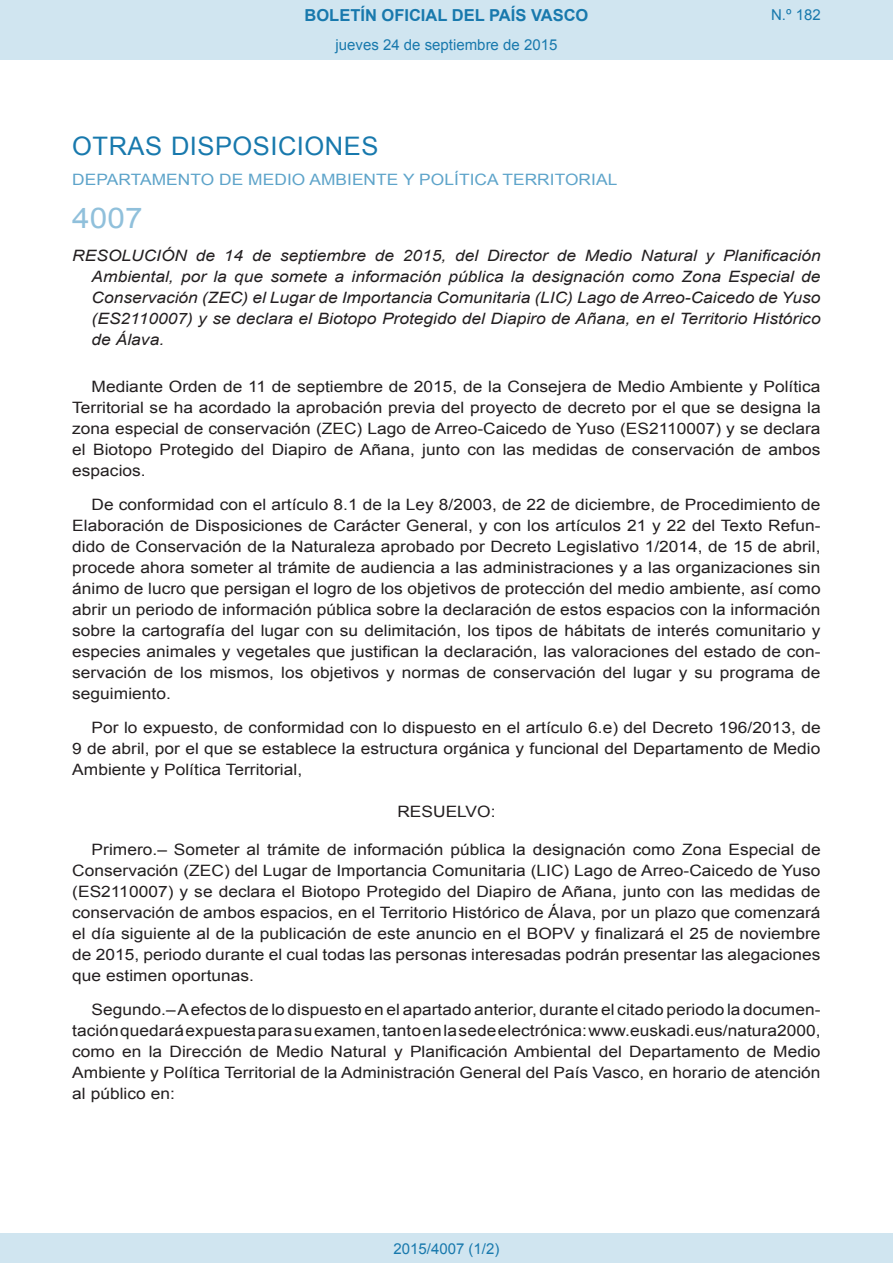
<style>
.page{position:relative;width:893px;height:1263px;background:#fff}
.page>*{position:absolute;margin:0;border:0;box-sizing:border-box;transform-origin:0 0}
.BOPVOrden{font:28.5px "Arial";color:#90c0db;scale:1.11 1}
.BOPVSeccion{font:25.5px "Arial";letter-spacing:.02em;color:#1879ad}
.t1{font:700 16.5px "Arial";color:#1879ad}
.BOPVDetalle{font:15.6px/21px "Arial";color:#231f20;text-align:justify;scale:1.11 1}
.BOPVTitulo{font:italic 15.6px/21px "Arial";color:#231f20;text-align:justify;scale:1.11 1}
.BOPVOrganismo{font:15.6px "Arial";letter-spacing:.005em;color:#5ea4ca;scale:1.11 1}
.BOPVClave{font:15.6px "Arial";color:#231f20;scale:1.11 1}
.Paginacion_Centro{font:15px "Arial";color:#1879ad}
</style>
<div class="page">
<div style="left:0;top:0;width:893px;height:60px;background:#d0e5f0"></div>
<div style="left:0;top:1233px;width:893px;height:30px;background:#d0e5f0"></div>
<p class="t1" style="left:305px;top:4px;width:285px">BOLETÍN OFICIAL DEL PAÍS VASCO</p>
<p class="Paginacion_Centro" style="left:336px;top:35px;width:223px">jueves 24 de septiembre de 2015</p>
<p class="Paginacion_Centro" style="left:771px;top:5px;width:51px">N.º 182</p>
<p class="BOPVSeccion" style="left:72px;top:129px;width:308px">OTRAS DISPOSICIONES</p>
<p class="BOPVOrganismo" style="left:72px;top:169px;width:493px">DEPARTAMENTO DE MEDIO AMBIENTE Y POLÍTICA TERRITORIAL</p>
<p class="BOPVOrden" style="left:72px;top:199px;width:65px">4007</p>
<p class="BOPVTitulo" style="left:92px;top:246px;width:658px;text-indent:-19px">RESOLUCIÓN de 14 de septiembre de 2015, del Director de Medio Natural y Planificación Ambiental, por la que somete a información pública la designación como Zona Especial de Conservación (ZEC) el Lugar de Importancia Comunitaria (LIC) Lago de Arreo-Caicedo de Yuso (ES2110007) y se declara el Biotopo Protegido del Diapiro de Añana, en el Territorio Histórico de Álava.</p>
<p class="BOPVDetalle" style="left:72px;top:376px;width:676px;text-indent:19px">Mediante Orden de 11 de septiembre de 2015, de la Consejera de Medio Ambiente y Política Territorial se ha acordado la aprobación previa del proyecto de decreto por el que se designa la zona especial de conservación (ZEC) Lago de Arreo-Caicedo de Yuso (ES2110007) y se declara el Biotopo Protegido del Diapiro de Añana, junto con las medidas de conservación de ambos espacios.</p>
<p class="BOPVDetalle" style="left:72px;top:494px;width:676px;text-indent:19px">De conformidad con el artículo 8.1 de la Ley 8/2003, de 22 de diciembre, de Procedimiento de Elaboración de Disposiciones de Carácter General, y con los artículos 21 y 22 del Texto Refun&shy;dido de Conservación de la Naturaleza aprobado por Decreto Legislativo 1/2014, de 15 de abril, procede ahora someter al trámite de audiencia a las administraciones y a las organizaciones sin ánimo de lucro que persigan el logro de los objetivos de protección del medio ambiente, así como abrir un periodo de información pública sobre la declaración de estos espacios con la información sobre la cartografía del lugar con su delimitación, los tipos de hábitats de interés comunitario y especies animales y vegetales que justifican la declaración, las valoraciones del estado de con&shy;servación de los mismos, los objetivos y normas de conservación del lugar y su programa de seguimiento.</p>
<p class="BOPVDetalle" style="left:72px;top:717px;width:676px;text-indent:19px">Por lo expuesto, de conformidad con lo dispuesto en el artículo 6.e) del Decreto 196/2013, de 9 de abril, por el que se establece la estructura orgánica y funcional del Departamento de Medio Ambiente y Política Territorial,</p>
<p class="BOPVClave" style="left:397px;top:801px;width:90px">RESUELVO:</p>
<p class="BOPVDetalle" style="left:72px;top:839px;width:676px;text-indent:19px">Primero.– Someter al trámite de información pública la designación como Zona Especial de Conservación (ZEC) del Lugar de Importancia Comunitaria (LIC) Lago de Arreo-Caicedo de Yuso (ES2110007) y se declara el Biotopo Protegido del Diapiro de Añana, junto con las medidas de conservación de ambos espacios, en el Territorio Histórico de Álava, por un plazo que comenzará el día siguiente al de la publicación de este anuncio en el BOPV y finalizará el 25 de noviembre de 2015, periodo durante el cual todas las personas interesadas podrán presentar las alegaciones que estimen oportunas.</p>
<p class="BOPVDetalle" style="left:72px;top:999px;width:676px;text-indent:19px">Segundo.– A efectos de lo dispuesto en el apartado anterior, durante el citado periodo la documen&shy;tación quedará expuesta para su examen, tanto en la sede electrónica: www.euskadi.eus/natura2000, como en la Dirección de Medio Natural y Planificación Ambiental del Departamento de Medio Ambiente y Política Territorial de la Administración General del País Vasco, en horario de atención al público en:</p>
<p class="Paginacion_Centro" style="left:393px;top:1238px;width:107px">2015/4007 (1/2)</p>
</div>
